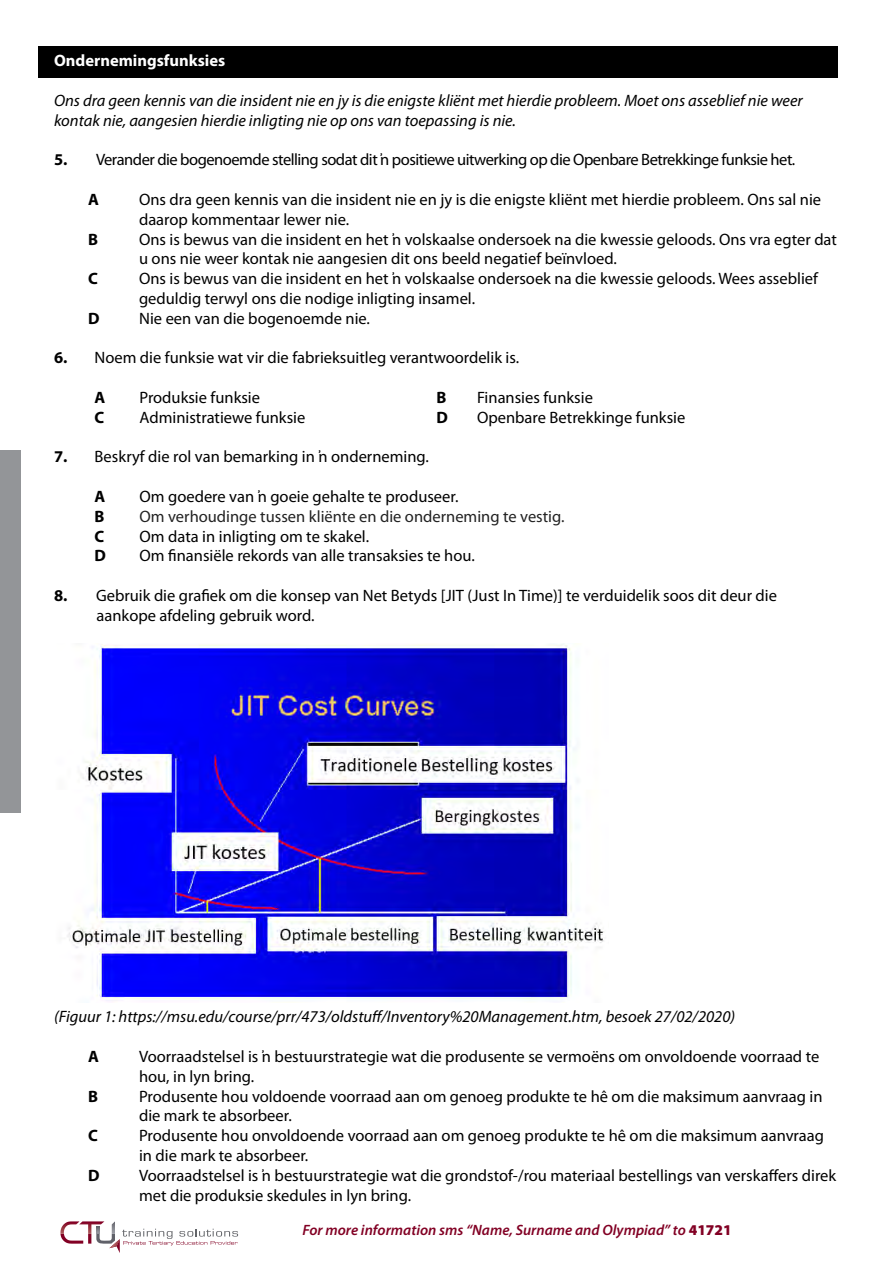
<style>
.page{position:relative;width:893px;height:1263px;background:#fff}
.page>*{position:absolute;margin:0;border:0;box-sizing:border-box;transform-origin:0 0}
.t1{font:16.5px/19.8px "Myriad Pro";color:#000}
.t2{font:italic 16.5px/19.8px "Myriad Pro";color:#000}
.t3{font:16.5px "Myriad Pro";letter-spacing:-.03em;color:#000}
.t4{font:16.5px "Myriad Pro";color:#222}
.t5{font:700 16.5px "Myriad Pro";color:#fff}
.t6{font:700 16.5px "Myriad Pro";color:#000}
.t7{font:italic 600 15px "Myriad Pro";color:#820024}
.s1{font-weight:700}
.s2{font-weight:900;font-style:normal}
</style>
<div class="page">
<div style="left:0;top:450px;width:21px;height:363px;background:#939598"></div>
<div style="left:38px;top:46px;width:800px;height:31px;background:#000"></div>
<img style="left:67px;top:644px;width:537px;height:357px">
<svg style="left:60px;top:1221px;width:178px;height:32px"></svg>
<p class="t5" style="left:54px;top:50px;width:173px">Ondernemingsfunksies</p>
<p class="t2" style="left:54px;top:90px;width:750px">Ons dra geen kennis van die insident nie en jy is die enigste kliënt met hierdie probleem. Moet ons asseblief nie weer kontak nie, aangesien hierdie inligting nie op ons van toepassing is nie.</p>
<p class="t3" style="left:54px;top:150px;width:743px"><span class="s1">5.</span> Verander die bogenoemde stelling sodat dit ŉ positiewe uitwerking op die Openbare Betrekkinge funksie het.</p>
<p class="t6" style="left:88px;top:189px;width:12px">A</p>
<p class="t1" style="left:139px;top:189px;width:684px">Ons dra geen kennis van die insident nie en jy is die enigste kliënt met hierdie probleem. Ons sal nie daarop kommentaar lewer nie.</p>
<p class="t6" style="left:88px;top:228px;width:11px">B</p>
<p class="t1" style="left:139px;top:229px;width:699px">Ons is bewus van die insident en het ŉ volskaalse ondersoek na die kwessie geloods. Ons vra egter dat u ons nie weer kontak nie aangesien dit ons beeld negatief beïnvloed.</p>
<p class="t6" style="left:88px;top:268px;width:11px">C</p>
<p class="t1" style="left:139px;top:268px;width:680px">Ons is bewus van die insident en het ŉ volskaalse ondersoek na die kwessie geloods. Wees asseblief geduldig terwyl ons die nodige inligting insamel.</p>
<p class="t6" style="left:88px;top:307px;width:13px">D</p>
<p class="t1" style="left:139px;top:308px;width:233px">Nie een van die bogenoemde nie.</p>
<p class="t1" style="left:54px;top:348px;width:467px"><span class="s1">6.</span> Noem die funksie wat vir die fabrieksuitleg verantwoordelik is.</p>
<p class="t6" style="left:95px;top:387px;width:12px">A</p>
<p class="t1" style="left:140px;top:387px;width:122px">Produksie funksie</p>
<p class="t6" style="left:437px;top:387px;width:11px">B</p>
<p class="t1" style="left:477px;top:387px;width:117px">Finansies funksie</p>
<p class="t6" style="left:95px;top:406px;width:11px">C</p>
<p class="t1" style="left:140px;top:407px;width:167px">Administratiewe funksie</p>
<p class="t6" style="left:437px;top:406px;width:13px">D</p>
<p class="t1" style="left:477px;top:407px;width:210px">Openbare Betrekkinge funksie</p>
<p class="t1" style="left:54px;top:447px;width:376px"><span class="s1">7.</span> Beskryf die rol van bemarking in ŉ onderneming.</p>
<p class="t6" style="left:95px;top:486px;width:12px">A</p>
<p class="t1" style="left:140px;top:486px;width:320px">Om goedere van ŉ goeie gehalte te produseer.</p>
<p class="t6" style="left:95px;top:505px;width:11px">B</p>
<p class="t4" style="left:140px;top:506px;width:426px">Om verhoudinge tussen kliënte en die onderneming te vestig.</p>
<p class="t6" style="left:95px;top:525px;width:11px">C</p>
<p class="t1" style="left:140px;top:526px;width:231px">Om data in inligting om te skakel.</p>
<p class="t6" style="left:95px;top:545px;width:13px">D</p>
<p class="t1" style="left:140px;top:546px;width:337px">Om finansiële rekords van alle transaksies te hou.</p>
<p class="t1" style="left:97px;top:585px;width:682px;text-indent:-43px"><span class="s1">8.</span> Gebruik die grafiek om die konsep van Net Betyds [JIT (Just In Time)] te verduidelik soos dit deur die aankope afdeling gebruik word.</p>
<p class="t2" style="left:54px;top:1007px;width:683px">(Figuur 1: https://msu.edu/course/prr/473/oldstuff/Inventory%20Management.htm, besoek 27/02/2020)</p>
<p class="t6" style="left:88px;top:1046px;width:12px">A</p>
<p class="t1" style="left:139px;top:1046px;width:682px">Voorraadstelsel is ŉ bestuurstrategie wat die produsente se vermoëns om onvoldoende voorraad te hou, in lyn bring.</p>
<p class="t6" style="left:88px;top:1085px;width:11px">B</p>
<p class="t1" style="left:139px;top:1086px;width:685px">Produsente hou voldoende voorraad aan om genoeg produkte te hê om die maksimum aanvraag in die mark te absorbeer.</p>
<p class="t6" style="left:88px;top:1125px;width:11px">C</p>
<p class="t1" style="left:139px;top:1125px;width:686px">Produsente hou onvoldoende voorraad aan om genoeg produkte te hê om die maksimum aanvraag in die mark te absorbeer.</p>
<p class="t6" style="left:88px;top:1164px;width:13px">D</p>
<p class="t1" style="left:139px;top:1165px;width:699px">Voorraadstelsel is ŉ bestuurstrategie wat die grondstof-/rou materiaal bestellings van verskaffers direk met die produksie skedules in lyn bring.</p>
<p class="t7" style="left:302px;top:1220px;width:431px">For more information sms “Name, Surname and Olympiad” to <span class="s2">41721</span></p>
</div>
